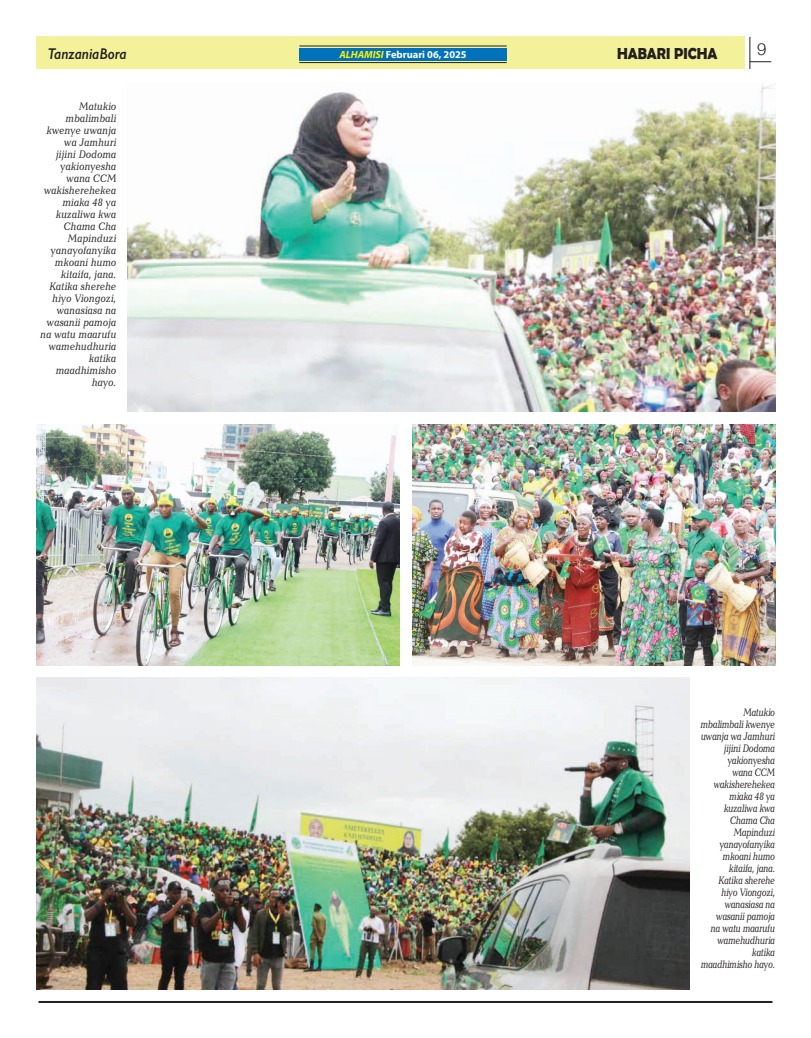
<style>
.page{position:relative;width:811px;height:1038px;background:#fff}
.page>*{position:absolute;margin:0;border:0;box-sizing:border-box;transform-origin:0 0}
.t1{font:300 16.7px "Helvetica Neue";color:#231f20}
.t2{font:700 16px "Berlin Sans FB Demi";color:#231f20;scale:.9 1}
.t3{font:italic 600 15.6px "Gill Sans";color:#231f20;scale:.9 1}
.t4{font:italic 11px/12px "Candida Std";color:#231f20;text-align:right;scale:.87 1}
.t5{font:italic 11px/12px "Candida Std";letter-spacing:-.03em;color:#231f20;text-align:right;scale:.78 1}
.t6{font:700 10.4px "Myriad Pro";color:#fff}
.s1{font-style:italic;color:#fff101}
</style>
<div class="page">
<hr style="left:38px;top:1000px;width:734px;height:2px;background:#231f20">
<div style="left:36px;top:37px;width:708px;height:32px;background:#f3f199"></div>
<hr style="left:749px;top:37px;width:1px;height:32px;background:#231f20">
<svg style="left:749px;top:62px;width:22px;height:1px"></svg>
<div style="left:299px;top:48px;width:208px;height:13px;background:#0072bc"></div>
<hr style="left:299px;top:62px;width:208px;height:1px;background:#231f20">
<hr style="left:299px;top:46px;width:208px;height:1px;background:#231f20">
<img style="left:128px;top:82px;width:647px;height:329px">
<img style="left:37px;top:424px;width:363px;height:242px">
<img style="left:412px;top:424px;width:363px;height:242px">
<img style="left:37px;top:677px;width:652px;height:312px">
<h3 class="t3" style="left:48px;top:44px;width:89px">TanzaniaBora</h3>
<p class="t6" style="left:339px;top:47px;width:129px"><span class="s1">ALHAMISI</span> Februari 06, 2025</p>
<h1 class="t1" style="left:757px;top:35px;width:11px">9</h1>
<p class="t2" style="left:617px;top:45px;width:113px">HABARI PICHA</p>
<p class="t4" style="left:44px;top:100px;width:85px">Matukio mbalimbali kwenye uwanja wa Jamhuri jijini Dodoma yakionyesha wana CCM wakisherehekea miaka 48 ya kuzaliwa kwa<br>Chama Cha<br>Mapinduzi yanayofanyika mkoani humo kitaifa, jana.</p>
<p class="t4" style="left:40px;top:280px;width:89px">Katika sherehe hiyo Viongozi, wanasiasa na wasanii pamoja na watu maarufu wamehudhuria katika maadhimisho hayo.</p>
<p class="t5" style="left:700px;top:706px;width:97px">Matukio mbalimbali kwenye uwanja wa Jamhuri jijini Dodoma yakionyesha<br>wana CCM wakisherehekea miaka 48 ya kuzaliwa kwa<br>Chama Cha<br>Mapinduzi yanayofanyika mkoani humo kitaifa, jana.</p>
<p class="t5" style="left:700px;top:874px;width:97px">Katika sherehe hiyo Viongozi, wanasiasa na wasanii pamoja<br>na watu maarufu wamehudhuria katika maadhimisho hayo.</p>
</div>
